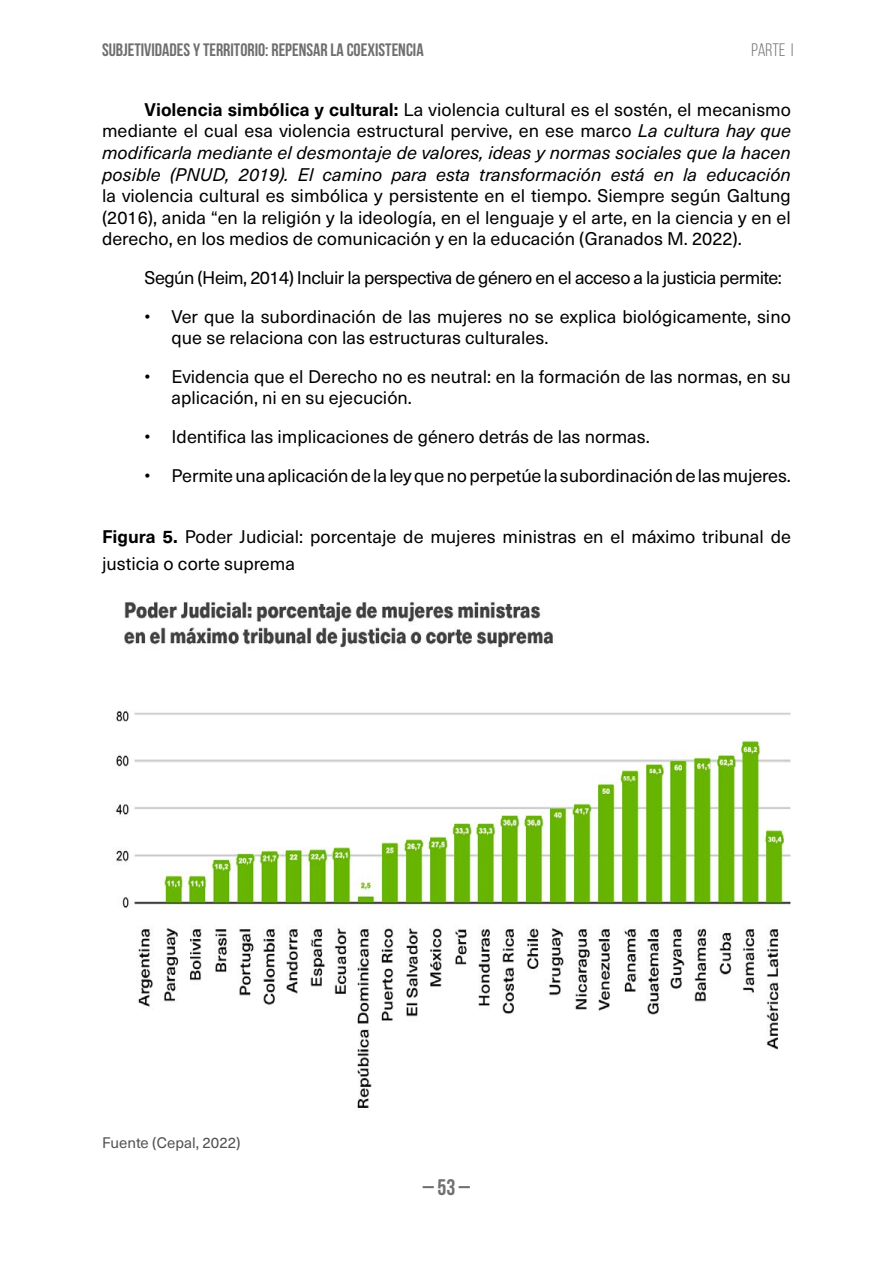
<style>
.page{position:relative;width:893px;height:1263px;background:#fff}
.page>*{position:absolute;margin:0;border:0;box-sizing:border-box;transform-origin:0 0}
.t1{font:700 22.5px "Bebas Neue";color:#706f6f}
.t2{font:18px/21.6px "Neue Haas Unica W1 G";color:#000}
.t3{font:italic 18px/21.6px "Neue Haas Unica W1 G";color:#000;text-align:justify}
.t4{font:18px "Neue Haas Unica W1 G";letter-spacing:-.03em;color:#000}
.t5{font:700 18px "Bebas Neue";color:#706f6f}
.t6{font:18px "Bebas Neue";color:#706f6f}
.t7{font:15px "Neue Haas Unica W1 G";color:#515151}
.s1{font-weight:700;font-style:normal}
.s2{font-style:normal}
.s3{font-weight:700}
</style>
<div class="page">
<img style="left:115px;top:601px;width:676px;height:507px">
<p class="t5" style="left:102px;top:40px;width:323px">SUBJETIVIDADES Y TERRITORIO: REPENSAR LA COEXISTENCIA</p>
<p class="t6" style="left:751px;top:40px;width:43px">PARTE I</p>
<p class="t3" style="left:102px;top:98px;width:690px;text-indent:43px"><span class="s1">Violencia simbólica y cultural:</span> <span class="s2">La violencia cultural es el sostén, el mecanismo mediante el cual esa violencia estructural pervive, en ese marco</span> La cultura hay que modificarla mediante el desmontaje de valores, ideas y normas sociales que la hacen posible (PNUD, 2019). El camino para esta transformación está en la educación</p>
<p class="t2" style="left:102px;top:184px;width:690px;text-align:justify">la violencia cultural es simbólica y persistente en el tiempo. Siempre según Galtung (2016), anida “en la religión y la ideología, en el lenguaje y el arte, en la ciencia y en el derecho, en los medios de comunicación y en la educación (Granados M. 2022).</p>
<p class="t4" style="left:145px;top:264px;width:639px">Según (Heim, 2014) Incluir la perspectiva de género en el acceso a la justicia permite:</p>
<p class="t2" style="left:172px;top:304px;width:621px;text-indent:-27px">• Ver que la subordinación de las mujeres no se explica biológicamente, sino que se relaciona con las estructuras culturales.</p>
<p class="t2" style="left:172px;top:365px;width:621px;text-indent:-27px">• Evidencia que el Derecho no es neutral: en la formación de las normas, en su aplicación, ni en su ejecución.</p>
<p class="t2" style="left:145px;top:425px;width:507px">• Identifica las implicaciones de género detrás de las normas.</p>
<p class="t2" style="left:145px;top:463px;width:648px">• Permite una aplicación de la ley que no perpetúe la subordinación de las mujeres.</p>
<p class="t2" style="left:102px;top:522px;width:690px;line-height:27px"><span class="s3">Figura 5.</span> Poder Judicial: porcentaje de mujeres ministras en el máximo tribunal de justicia o corte suprema</p>
<p class="t7" style="left:102px;top:1131px;width:140px">Fuente (Cepal, 2022)</p>
<p class="t1" style="left:423px;top:1175px;width:49px">– 53 –</p>
</div>
